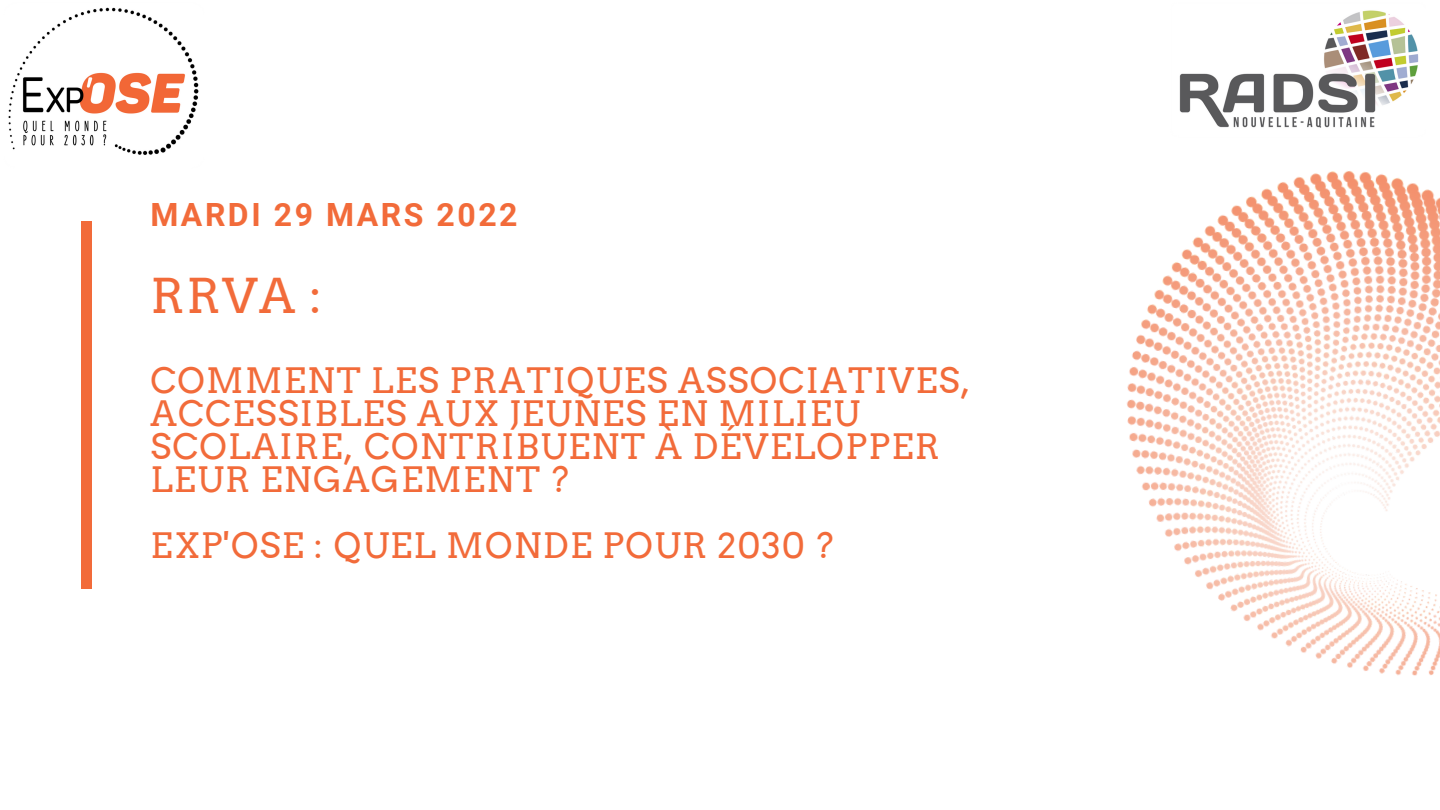
<style>
.page{position:relative;width:1440px;height:810px;background:#fff}
.page>*{position:absolute;margin:0;border:0;box-sizing:border-box;transform-origin:0 0}
.t1{font:48px "Arvo";color:#f26b3a}
.t2{font:35px/33px "Arvo";letter-spacing:.04em;color:#f26b3a}
.t3{font:700 32px "Roboto";letter-spacing:.08em;color:#f26b3a}
</style>
<div class="page">
<div style="left:81px;top:221px;width:11px;height:368px;background:#f26b3a"></div>
<img style="left:1126px;top:171px;width:314px;height:505px">
<img style="left:8px;top:7px;width:191px;height:148px">
<img style="left:1179px;top:10px;width:240px;height:118px">
<p class="t3" style="left:150px;top:196px;width:369px">MARDI 29 MARS 2022</p>
<p class="t1" style="left:150px;top:267px;width:173px">RRVA :</p>
<p class="t2" style="left:150px;top:364px;width:822px">COMMENT LES PRATIQUES ASSOCIATIVES,<br>ACCESSIBLES AUX JEUNES EN MILIEU<br>SCOLAIRE, CONTRIBUENT À DÉVELOPPER<br>LEUR ENGAGEMENT ?</p>
<p class="t2" style="left:150px;top:529px;width:685px">EXP'OSE : QUEL MONDE POUR 2030 ?</p>
</div>
